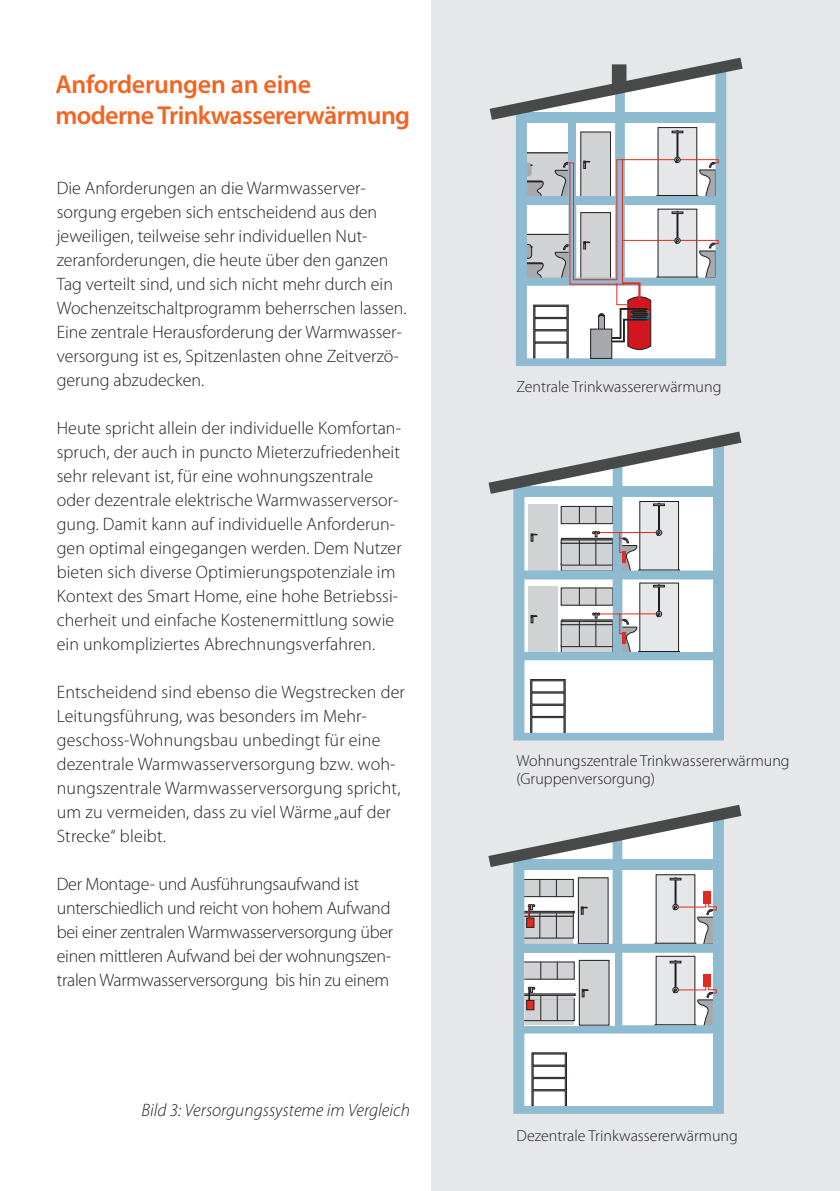
<style>
.page{position:relative;width:840px;height:1191px;background:#fff}
.page>*{position:absolute;margin:0;border:0;box-sizing:border-box;transform-origin:0 0}
.Überschrift{font:600 26px/31.2px "Myriad Pro";letter-spacing:-.025em;color:#f36421}
.Mengentext{font:300 18px/24px "Myriad Pro";letter-spacing:.005em;color:#231f20}
.Mengentext-2{font:300 18px/24px "Myriad Pro";letter-spacing:-.015em;color:#231f20}
.Überschrift-2{font:italic 300 18px "Myriad Pro";color:#231f20}
.Mengentext-3{font:300 16px "Myriad Pro";color:#231f20}
</style>
<div class="page">
<div style="left:431px;top:0;width:408px;height:1191px;background:#e6e7e9"></div>
<svg style="left:516px;top:120px;width:209px;height:246px;background:#a3c6d7"></svg>
<div style="left:519px;top:112px;width:203px;height:11px;background:#8ebbd0"></div>
<svg style="left:489px;top:58px;width:253px;height:62px"></svg>
<div style="left:568px;top:120px;width:7px;height:80px;background:#8ebbd0"></div>
<svg style="left:521px;top:130px;width:197px;height:228px;background:#d3d3d7"></svg>
<svg style="left:513px;top:494px;width:210px;height:246px;background:#d6e0e5"></svg>
<div style="left:515px;top:486px;width:204px;height:10px;background:#8ebbd0"></div>
<svg style="left:488px;top:431px;width:253px;height:63px"></svg>
<hr style="left:619px;top:532px;width:39px;height:1px;background:#e32b20">
<svg style="left:653px;top:503px;width:11px;height:32px"></svg>
<svg style="left:592px;top:531px;width:45px;height:42px;background:#b4b5ba"></svg>
<hr style="left:619px;top:613px;width:39px;height:1px;background:#e32b20">
<svg style="left:653px;top:584px;width:11px;height:33px"></svg>
<svg style="left:592px;top:613px;width:45px;height:42px;background:#b5b5bb"></svg>
<svg style="left:513px;top:867px;width:210px;height:246px;background:#d2dee4"></svg>
<div style="left:515px;top:859px;width:203px;height:11px;background:#8ebbd0"></div>
<svg style="left:488px;top:804px;width:253px;height:63px"></svg>
<svg style="left:524px;top:953px;width:90px;height:72px"></svg>
<div style="left:579px;top:960px;width:29px;height:65px;background:#d1d2d4"></div>
<div style="left:579px;top:960px;width:29px;height:65px;border:1px solid #231f20"></div>
<svg style="left:580px;top:989px;width:8px;height:8px"></svg>
<div style="left:524px;top:993px;width:51px;height:2px;background:#a8a9ad;border:1px solid #231f20"></div>
<svg style="left:519px;top:962px;width:55px;height:65px;background:#bfc1c5"></svg>
<svg style="left:669px;top:877px;width:47px;height:67px"></svg>
<svg style="left:669px;top:960px;width:47px;height:67px"></svg>
<p class="Überschrift" style="left:55px;top:69px;width:356px">Anforderungen an eine moderne Trinkwassererwärmung</p>
<p class="Mengentext" style="left:57px;top:176px;width:351px">Die Anforderungen an die Warmwasserver&shy;sorgung ergeben sich entscheidend aus den jeweiligen, teilweise sehr individuellen Nut&shy;zeranforderungen, die heute über den ganzen Tag verteilt sind, und sich nicht mehr durch ein Wochenzeitschaltprogramm beherrschen lassen.<br>Eine zentrale Herausforderung der Warmwasser&shy;versorgung ist es, Spitzenlasten ohne Zeitverzö&shy;gerung abzudecken.</p>
<p class="Mengentext" style="left:57px;top:416px;width:346px">Heute spricht allein der individuelle Komfortan&shy;spruch, der auch in puncto Mieterzufriedenheit sehr relevant ist, für eine wohnungszentrale oder dezentrale elektrische Warmwasserversor&shy;gung. Damit kann auf individuelle Anforderun&shy;gen optimal eingegangen werden. Dem Nutzer bieten sich diverse Optimierungspotenziale im Kontext des Smart Home, eine hohe Betriebssi&shy;cherheit und einfache Kostenermittlung sowie ein unkompliziertes Abrechnungsverfahren.</p>
<p class="Mengentext" style="left:57px;top:680px;width:349px">Entscheidend sind ebenso die Wegstrecken der Leitungsführung, was besonders im Mehr&shy;geschoss-Wohnungsbau unbedingt für eine dezentrale Warmwasserversorgung bzw. woh&shy;nungszentrale Warmwasserversorgung spricht, um zu vermeiden, dass zu viel Wärme „auf der Strecke“ bleibt.</p>
<p class="Mengentext-2" style="left:57px;top:872px;width:338px">Der Montage- und Ausführungsaufwand ist unterschiedlich und reicht von hohem Aufwand bei einer zentralen Warmwasserversorgung über einen mittleren Aufwand bei der wohnungszen&shy;tralen Warmwasserversorgung bis hin zu einem</p>
<p class="Überschrift-2" style="left:141px;top:1099px;width:270px">Bild 3: Versorgungssysteme im Vergleich</p>
<p class="Mengentext-3" style="left:516px;top:378px;width:206px">Zentrale Trinkwassererwärmung</p>
<p class="Mengentext-3" style="left:516px;top:752px;width:274px">Wohnungszentrale Trinkwassererwärmung</p>
<p class="Mengentext-3" style="left:516px;top:770px;width:140px">(Gruppenversorgung)</p>
<p class="Mengentext-3" style="left:516px;top:1126px;width:222px">Dezentrale Trinkwassererwärmung</p>
</div>
